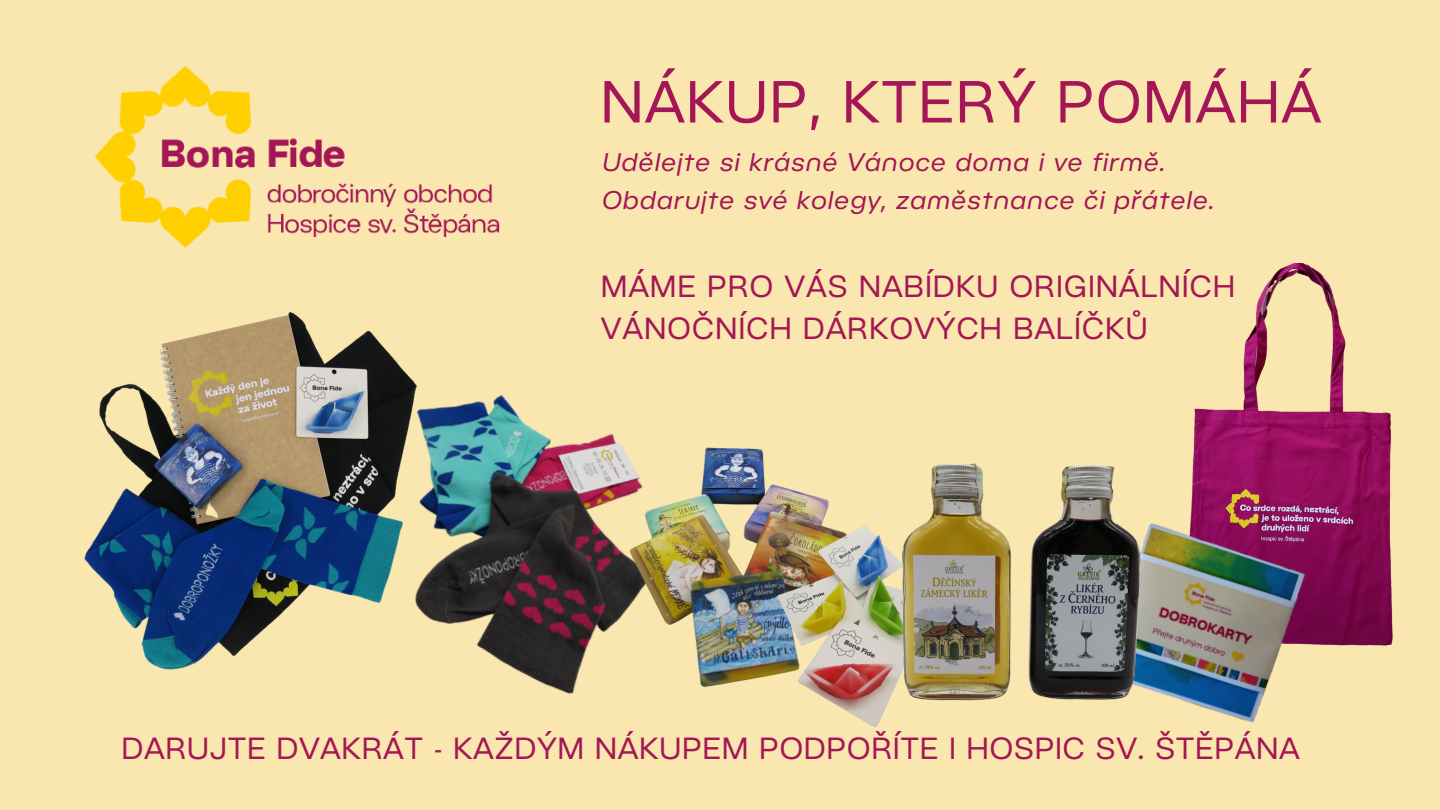
<style>
.page{position:relative;width:1440px;height:810px;background:#f9e7af}
.page>*{position:absolute;margin:0;border:0;box-sizing:border-box;transform-origin:0 0}
.t1{font:58px "BC Novatica";letter-spacing:.06em;color:#a41655}
.t2{font:30px/42px "BC Novatica";letter-spacing:.07em;color:#a41655}
.t3{font:italic 25.1px "BC Novatica";letter-spacing:.07em;color:#a41655}
</style>
<div class="page">
<img style="left:94px;top:66px;width:406px;height:167px">
<img style="left:84px;top:225px;width:393px;height:445px">
<img style="left:299px;top:248px;width:303px;height:446px">
<img style="left:602px;top:433px;width:227px;height:254px">
<img style="left:747px;top:508px;width:141px;height:219px">
<img style="left:1192px;top:264px;width:201px;height:382px">
<img style="left:1151px;top:479px;width:173px;height:244px">
<img style="left:886px;top:463px;width:265px;height:240px">
<p class="t1" style="left:602px;top:64px;width:720px">NÁKUP, KTERÝ POMÁHÁ</p>
<p class="t3" style="left:602px;top:146px;width:564px">Udělejte si krásné Vánoce doma i ve firmě.</p>
<p class="t3" style="left:602px;top:183px;width:613px">Obdarujte své kolegy, zaměstnance či přátele.</p>
<p class="t2" style="left:602px;top:264px;width:635px">MÁME PRO VÁS NABÍDKU ORIGINÁLNÍCH<br>VÁNOČNÍCH DÁRKOVÝCH BALÍČKŮ</p>
<p class="t2" style="left:122px;top:725px;width:1179px">DARUJTE DVAKRÁT - KAŽDÝM NÁKUPEM PODPOŘÍTE I HOSPIC SV. ŠTĚPÁNA</p>
</div>
